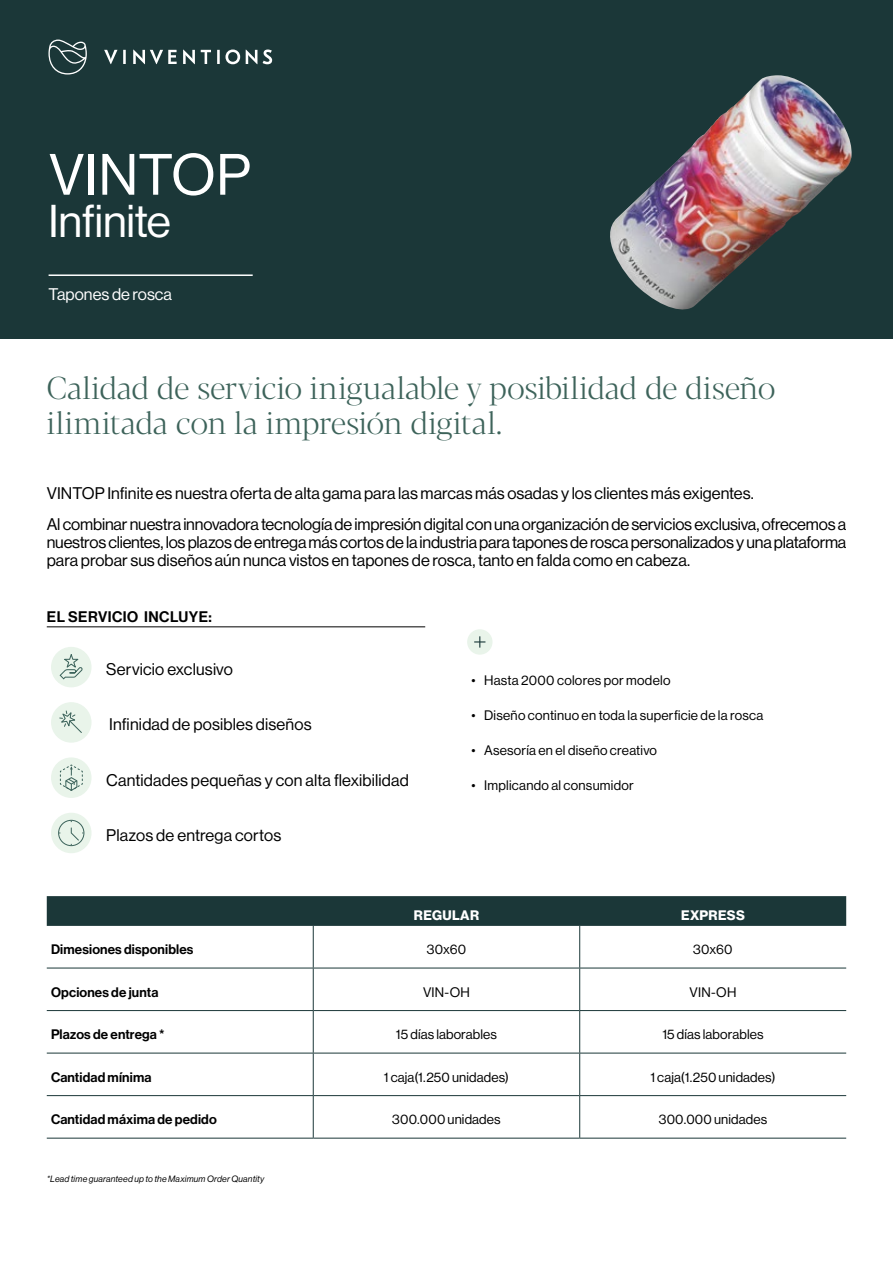
<style>
.page{position:relative;width:893px;height:1263px;background:#fff}
.page>*{position:absolute;margin:0;border:0;box-sizing:border-box;transform-origin:0 0}
.t1{font:57px "N Haas Grotesk DS Pro 55 Rg";letter-spacing:.01em;color:#fff}
.t2{font:45px "N Haas Grotesk DS Pro 55 Rg";letter-spacing:-.01em;color:#fff}
.t3{font:31.5px/34.7px "Vinventions Display";letter-spacing:-.01em;color:#3d635a}
.t4{font:16.5px/30.9px "N Haas Grotesk DS Pro 55 Rg";letter-spacing:-.01em;color:#000}
.t5{font:16.5px "N Haas Grotesk DS Pro 55 Rg";letter-spacing:.01em;color:#000}
.t6{font:16.5px "N Haas Grotesk DS Pro 55 Rg";letter-spacing:.005em;color:#fff}
.t7{font:15px "N Haas Grotesk DS Pro 65 Md";letter-spacing:.035em;color:#000}
.t8{font:13.5px "N Haas Grotesk DS Pro 55 Rg";letter-spacing:.015em;color:#000}
.t9{font:13.5px "N Haas Grotesk DS Pro 65 Md";letter-spacing:.01em;color:#000}
.t10{font:13.5px "N Haas Grotesk DS Pro 75 Bd";letter-spacing:.03em;color:#fff}
.t11{font:9px "N Haas Grotesk DS Pro 56 It";letter-spacing:.02em;color:#000}
</style>
<div class="page">
<div style="left:0;top:0;width:893px;height:338px;background:#1b3738"></div>
<img style="left:610px;top:75px;width:242px;height:235px">
<hr style="left:47px;top:626px;width:378px;height:1px;background:#000">
<div style="left:51px;top:647px;width:41px;height:40px;background:#e9f4ea;border-radius:50%"></div>
<svg style="left:59px;top:654px;width:24px;height:26px"></svg>
<div style="left:51px;top:702px;width:41px;height:41px;background:#e9f4ea;border-radius:50%"></div>
<svg style="left:59px;top:710px;width:23px;height:23px"></svg>
<div style="left:51px;top:757px;width:41px;height:41px;background:#e9f4ea;border-radius:50%"></div>
<svg style="left:59px;top:764px;width:24px;height:27px"></svg>
<div style="left:51px;top:813px;width:41px;height:40px;background:#e9f4ea;border-radius:50%"></div>
<svg style="left:70px;top:821px;width:13px;height:24px"></svg>
<div style="left:58px;top:820px;width:26px;height:26px;border:1px solid #3c635b;border-radius:50%"></div>
<div style="left:467px;top:629px;width:25px;height:26px;background:#e9f4ea;border-radius:50%"></div>
<svg style="left:474px;top:636px;width:11px;height:12px"></svg>
<div style="left:47px;top:896px;width:799px;height:30px;background:#1b3738"></div>
<hr style="left:47px;top:968px;width:266px;height:1px;background:#1b3738">
<hr style="left:47px;top:1010px;width:266px;height:1px;background:#1b3738">
<hr style="left:313px;top:968px;width:267px;height:1px;background:#1b3738">
<hr style="left:580px;top:968px;width:266px;height:1px;background:#1b3738">
<hr style="left:313px;top:1010px;width:267px;height:1px;background:#1b3738">
<hr style="left:580px;top:1010px;width:266px;height:1px;background:#1b3738">
<hr style="left:313px;top:1053px;width:267px;height:1px;background:#1b3738">
<hr style="left:313px;top:1095px;width:267px;height:1px;background:#1b3738">
<hr style="left:313px;top:1138px;width:267px;height:1px;background:#1b3738">
<hr style="left:580px;top:1138px;width:266px;height:1px;background:#1b3738">
<hr style="left:47px;top:1053px;width:266px;height:1px;background:#1b3738">
<hr style="left:580px;top:1053px;width:266px;height:1px;background:#1b3738">
<hr style="left:580px;top:1095px;width:266px;height:1px;background:#1b3738">
<hr style="left:47px;top:1095px;width:266px;height:1px;background:#1b3738">
<hr style="left:47px;top:1138px;width:266px;height:1px;background:#1b3738">
<hr style="left:313px;top:926px;width:1px;height:42px;background:#1b3738">
<hr style="left:313px;top:968px;width:1px;height:42px;background:#1b3738">
<hr style="left:313px;top:1011px;width:1px;height:42px;background:#1b3738">
<hr style="left:313px;top:1053px;width:1px;height:42px;background:#1b3738">
<hr style="left:313px;top:1096px;width:1px;height:42px;background:#1b3738">
<hr style="left:579px;top:926px;width:1px;height:42px;background:#1b3738">
<hr style="left:579px;top:968px;width:1px;height:42px;background:#1b3738">
<hr style="left:579px;top:1011px;width:1px;height:42px;background:#1b3738">
<hr style="left:579px;top:1053px;width:1px;height:42px;background:#1b3738">
<hr style="left:579px;top:1096px;width:1px;height:42px;background:#1b3738">
<hr style="left:49px;top:274px;width:204px;height:2px;background:#fff">
<svg style="left:104px;top:50px;width:168px;height:14px"></svg>
<svg style="left:48px;top:40px;width:39px;height:35px"></svg>
<h1 class="t1" style="left:49px;top:142px;width:203px">VINTOP</h1>
<h2 class="t2" style="left:49px;top:195px;width:124px">Infinite</h2>
<p class="t6" style="left:49px;top:285px;width:125px">Tapones de rosca</p>
<h3 class="t3" style="left:47px;top:371px;width:730px">Calidad de servicio inigualable y posibilidad de diseño ilimitada con la impresión digital.</h3>
<p class="t4" style="left:47px;top:478px;width:801px">VINTOP Infinite es nuestra oferta de alta gama para las marcas más osadas y los clientes más exigentes.<br>Al combinar nuestra innovadora tecnología de impresión digital con una organización de servicios exclusiva, ofrecemos a</p>
<p class="t4" style="left:47px;top:533px;width:801px;line-height:18.1px">nuestros clientes, los plazos de entrega más cortos de la industria para tapones de rosca personalizados y una plataforma para probar sus diseños aún nunca vistos en tapones de rosca, tanto en falda como en cabeza.</p>
<p class="t7" style="left:47px;top:608px;width:167px">EL SERVICIO INCLUYE:</p>
<p class="t5" style="left:106px;top:660px;width:128px">Servicio exclusivo</p>
<p class="t5" style="left:109px;top:715px;width:204px">Infinidad de posibles diseños</p>
<p class="t5" style="left:106px;top:770px;width:304px">Cantidades pequeñas y con alta flexibilidad</p>
<p class="t5" style="left:106px;top:826px;width:176px">Plazos de entrega cortos</p>
<p class="t8" style="left:471px;top:673px;width:201px">• Hasta 2000 colores por modelo</p>
<p class="t8" style="left:471px;top:708px;width:293px">• Diseño continuo en toda la superficie de la rosca</p>
<p class="t8" style="left:471px;top:743px;width:187px">• Asesoría en el diseño creativo</p>
<p class="t8" style="left:471px;top:778px;width:164px">• Implicando al consumidor</p>
<p class="t10" style="left:414px;top:908px;width:67px">REGULAR</p>
<p class="t10" style="left:681px;top:908px;width:65px">EXPRESS</p>
<p class="t9" style="left:51px;top:941px;width:144px">Dimesiones disponibles</p>
<p class="t8" style="left:427px;top:942px;width:41px">30x60</p>
<p class="t8" style="left:693px;top:942px;width:41px">30x60</p>
<p class="t9" style="left:51px;top:984px;width:109px">Opciones de junta</p>
<p class="t8" style="left:423px;top:984px;width:48px">VIN-OH</p>
<p class="t8" style="left:689px;top:984px;width:48px">VIN-OH</p>
<p class="t9" style="left:51px;top:1026px;width:115px">Plazos de entrega *</p>
<p class="t8" style="left:396px;top:1027px;width:103px">15 días laborables</p>
<p class="t8" style="left:662px;top:1027px;width:103px">15 días laborables</p>
<p class="t9" style="left:51px;top:1069px;width:102px">Cantidad mínima</p>
<p class="t8" style="left:384px;top:1069px;width:127px">1 caja(1.250 unidades)</p>
<p class="t8" style="left:650px;top:1069px;width:127px">1 caja(1.250 unidades)</p>
<p class="t9" style="left:51px;top:1112px;width:167px">Cantidad máxima de pedido</p>
<p class="t8" style="left:392px;top:1112px;width:110px">300.000 unidades</p>
<p class="t8" style="left:659px;top:1112px;width:110px">300.000 unidades</p>
<p class="t11" style="left:47px;top:1174px;width:219px">*Lead time guaranteed up to the Maximum Order Quantity</p>
</div>
